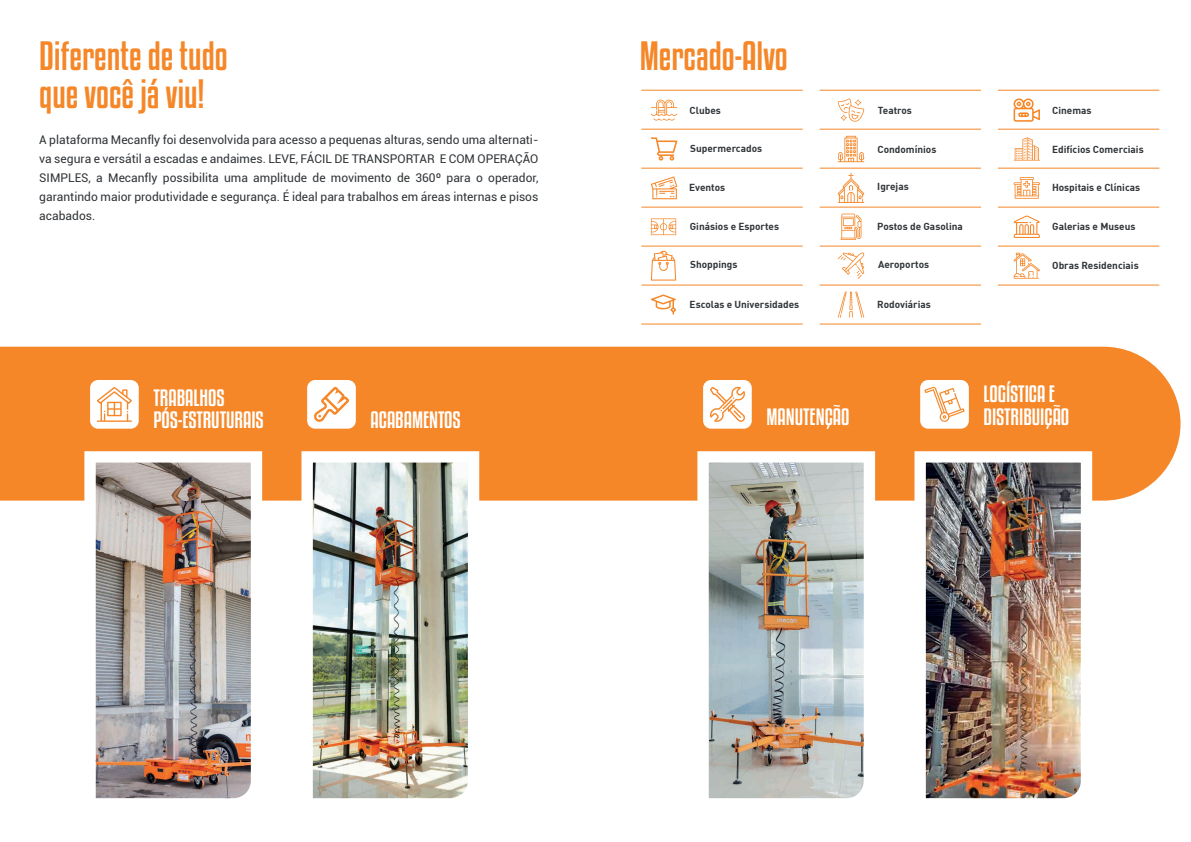
<style>
.page{position:relative;width:1191px;height:842px;background:#fff}
.page>*{position:absolute;margin:0;border:0;box-sizing:border-box;transform-origin:0 0}
.t1{font:36px/38px "Kenyan Coffee Rg";color:#f58728}
.t2{font:20.8px/22.5px "Kenyan Coffee Rg";color:#fff}
.t3{font:12px/19px "Roboto";color:#303437;text-align:justify}
.t4{font:700 10px "DIN Pro Grupo Orguel";color:#303437}
</style>
<div class="page">
<div style="left:0;top:347px;width:1180px;height:154px;background:#f58728"></div>
<div style="left:703px;top:380px;width:48px;height:49px;background:#fff;border-radius:8px"></div>
<svg style="left:710px;top:387px;width:35px;height:35px"></svg>
<div style="left:920px;top:380px;width:49px;height:49px;background:#fff;border-radius:8px"></div>
<svg style="left:924px;top:386px;width:40px;height:36px"></svg>
<img style="left:691px;top:446px;width:189px;height:353px">
<img style="left:909px;top:446px;width:188px;height:353px">
<div style="left:90px;top:380px;width:49px;height:49px;background:#fff;border-radius:8px"></div>
<svg style="left:97px;top:387px;width:35px;height:35px"></svg>
<div style="left:307px;top:380px;width:49px;height:49px;background:#fff;border-radius:8px"></div>
<svg style="left:314px;top:387px;width:35px;height:35px"></svg>
<img style="left:296px;top:446px;width:189px;height:353px">
<img style="left:79px;top:446px;width:189px;height:353px">
<svg style="left:1013px;top:253px;width:27px;height:26px"></svg>
<svg style="left:1013px;top:215px;width:27px;height:23px"></svg>
<svg style="left:1013px;top:177px;width:27px;height:22px"></svg>
<svg style="left:1013px;top:137px;width:27px;height:24px"></svg>
<svg style="left:1013px;top:98px;width:27px;height:24px"></svg>
<svg style="left:838px;top:291px;width:26px;height:27px"></svg>
<svg style="left:838px;top:252px;width:26px;height:27px"></svg>
<svg style="left:840px;top:214px;width:21px;height:26px"></svg>
<svg style="left:838px;top:136px;width:26px;height:26px"></svg>
<svg style="left:837px;top:98px;width:27px;height:24px"></svg>
<svg style="left:837px;top:173px;width:27px;height:30px"></svg>
<svg style="left:651px;top:99px;width:26px;height:22px"></svg>
<svg style="left:651px;top:176px;width:26px;height:23px"></svg>
<svg style="left:651px;top:137px;width:26px;height:24px"></svg>
<svg style="left:651px;top:251px;width:25px;height:30px"></svg>
<svg style="left:651px;top:294px;width:25px;height:21px"></svg>
<svg style="left:651px;top:218px;width:25px;height:17px"></svg>
<hr style="left:641px;top:90px;width:161px;height:1px;background:#f58728">
<hr style="left:641px;top:129px;width:161px;height:1px;background:#f58728">
<hr style="left:641px;top:168px;width:161px;height:1px;background:#f58728">
<hr style="left:641px;top:207px;width:161px;height:1px;background:#f58728">
<hr style="left:641px;top:246px;width:161px;height:1px;background:#f58728">
<hr style="left:641px;top:285px;width:161px;height:1px;background:#f58728">
<hr style="left:641px;top:324px;width:161px;height:1px;background:#f58728">
<hr style="left:819px;top:90px;width:162px;height:1px;background:#f58728">
<hr style="left:819px;top:129px;width:162px;height:1px;background:#f58728">
<hr style="left:819px;top:168px;width:162px;height:1px;background:#f58728">
<hr style="left:819px;top:207px;width:162px;height:1px;background:#f58728">
<hr style="left:819px;top:246px;width:162px;height:1px;background:#f58728">
<hr style="left:819px;top:285px;width:162px;height:1px;background:#f58728">
<hr style="left:819px;top:324px;width:162px;height:1px;background:#f58728">
<hr style="left:998px;top:90px;width:161px;height:1px;background:#f58728">
<hr style="left:998px;top:129px;width:161px;height:1px;background:#f58728">
<hr style="left:998px;top:168px;width:161px;height:1px;background:#f58728">
<hr style="left:998px;top:207px;width:161px;height:1px;background:#f58728">
<hr style="left:998px;top:246px;width:161px;height:1px;background:#f58728">
<hr style="left:998px;top:285px;width:161px;height:1px;background:#f58728">
<h1 class="t1" style="left:39px;top:35px;width:190px">Diferente de tudo que você já viu!</h1>
<h1 class="t1" style="left:640px;top:35px;width:149px">Mercado-Alvo</h1>
<p class="t3" style="left:39px;top:130px;width:500px">A plataforma Mecanfly foi desenvolvida para acesso a pequenas alturas, sendo uma alternati&shy;va segura e versátil a escadas e andaimes. LEVE, FÁCIL DE TRANSPORTAR E COM OPERAÇÃO SIMPLES, a Mecanfly possibilita uma amplitude de movimento de 360º para o operador, garantindo maior produtividade e segurança. É ideal para trabalhos em áreas internas e pisos acabados.</p>
<p class="t4" style="left:689px;top:104px;width:33px">Clubes</p>
<p class="t4" style="left:690px;top:141px;width:73px">Supermercados</p>
<p class="t4" style="left:689px;top:181px;width:38px">Eventos</p>
<p class="t4" style="left:690px;top:220px;width:91px">Ginásios e Esportes</p>
<p class="t4" style="left:690px;top:258px;width:49px">Shoppings</p>
<p class="t4" style="left:689px;top:298px;width:111px">Escolas e Universidades</p>
<h2 class="t2" style="left:153px;top:385px;width:112px">TRABALHOS<br>PÓS-ESTRUTURAIS</h2>
<h2 class="t2" style="left:370px;top:408px;width:92px">ACABAMENTOS</h2>
<h2 class="t2" style="left:766px;top:404px;width:85px">MANUTENÇÃO</h2>
<p class="t4" style="left:878px;top:103px;width:36px">Teatros</p>
<p class="t4" style="left:877px;top:143px;width:60px">Condomínios</p>
<p class="t4" style="left:877px;top:180px;width:33px">Igrejas</p>
<p class="t4" style="left:877px;top:220px;width:87px">Postos de Gasolina</p>
<p class="t4" style="left:878px;top:258px;width:53px">Aeroportos</p>
<p class="t4" style="left:877px;top:298px;width:55px">Rodoviárias</p>
<p class="t4" style="left:1052px;top:104px;width:41px">Cinemas</p>
<p class="t4" style="left:1052px;top:143px;width:93px">Edifícios Comerciais</p>
<p class="t4" style="left:1052px;top:181px;width:90px">Hospitais e Clínicas</p>
<p class="t4" style="left:1052px;top:220px;width:85px">Galerias e Museus</p>
<p class="t4" style="left:1052px;top:259px;width:88px">Obras Residenciais</p>
<h2 class="t2" style="left:983px;top:382px;width:87px">LOGÍSTICA E<br>DISTRIBUIÇÃO</h2>
</div>
